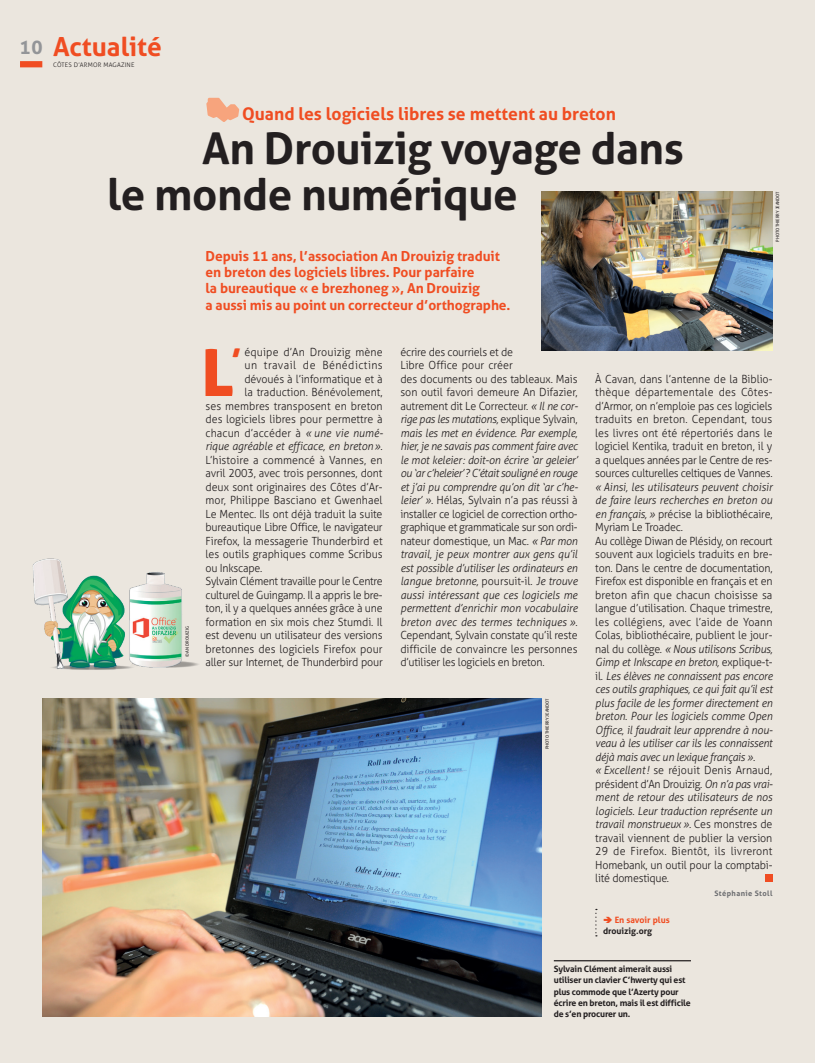
<style>
.page{position:relative;width:815px;height:1063px;background:#ebe6de}
.page>*{position:absolute;margin:0;border:0;box-sizing:border-box;transform-origin:0 0}
.t1{font:65px "Aller Display";color:#f04d22}
.t2{font:700 43.75px/46.2px "Aller Typo";letter-spacing:-.01em;color:#231f20}
.t3{font:700 26.25px "Aller Typo";color:#f04d22}
.t4{font:700 17.5px "Aller Typo";color:#f04d22}
.t5{font:700 13.75px/16.2px "Aller Typo";letter-spacing:-.005em;color:#f04d22}
.t6{font:300 11.25px/13.5px "Aller Typo";letter-spacing:-.01em;color:#231f20;text-align:justify;scale:.95 1}
.t7{font:italic 300 11.25px/13.5px "Aller Typo";letter-spacing:-.01em;color:#231f20;scale:.95 1}
.t8{font:700 8.75px/11.2px "Aller Typo";letter-spacing:-.02em;color:#231f20}
.t9{font:700 8.75px "Aller Typo";color:#f04d22}
.t10{font:700 8.75px "Aller Typo";color:#231f20}
.t11{font:700 7.5px "Aller Typo";letter-spacing:.05em;color:#6c6d70}
.t12{font:300 6.25px "Aller Typo";letter-spacing:.03em;color:#231f20}
.t13{font:4.38px "Aller Typo";color:#231f20}
.s1{font-size:18.75px;color:#939598}
.s2{font-style:italic}
.s3{font-style:normal}
</style>
<div class="page">
<div style="left:20px;top:61px;width:22px;height:6px;background:#f04d22"></div>
<img style="left:43px;top:698px;width:498px;height:319px">
<svg style="left:206px;top:98px;width:33px;height:24px"></svg>
<hr style="left:554px;top:960px;width:137px;height:1px;background:#231f20">
<div style="left:765px;top:875px;width:7px;height:7px;background:#f04d22"></div>
<svg style="left:595px;top:909px;width:2px;height:27px"></svg>
<img style="left:541px;top:191px;width:231px;height:160px">
<img style="left:32px;top:558px;width:199px;height:142px">
<h3 class="t3" style="left:19px;top:31px;width:144px"><span class="s1">10</span> Actualité</h3>
<p class="t12" style="left:53px;top:61px;width:83px">CÔTES D’ARMOR MAGAZINE</p>
<h3 class="t4" style="left:242px;top:103px;width:375px">Quand les logiciels libres se mettent au breton</h3>
<h2 class="t2" style="left:107px;top:125px;width:578px;text-indent:95px">An Drouizig voyage dans le monde numérique</h2>
<p class="t5" style="left:206px;top:248px;width:307px">Depuis 11 ans, l’association An Drouizig traduit en breton des logiciels libres. Pour parfaire<br>la bureautique « e brezhoneg », An Drouizig<br>a aussi mis au point un correcteur d’orthographe.</p>
<p class="t13" style="left:775px;top:242px;width:52px;rotate:-90deg">PHOTO THIERRY JEANDOT</p>
<p class="t13" style="left:184px;top:657px;width:33px;rotate:-90deg">© An Drouizig</p>
<p class="t6" style="left:206px;top:345px;width:188px;text-align:right">équipe d’An Drouizig mène<br>un travail de Bénédictins dévoués à l’informatique et à<br>la traduction. Bénévolement,<br>ses membres transposent en breton des logiciels libres pour permettre à chacun d’accéder à <span class="s2">« une vie numé&shy;rique agréable et efficace, en breton».</span></p>
<p class="t6" style="left:206px;top:453px;width:188px;text-align:left">L’histoire a commencé à Vannes, en avril 2003, avec trois personnes, dont deux sont originaires des Côtes d’Ar&shy;mor, Philippe Basciano et Gwenhael Le Mentec. Ils ont déjà traduit la suite bureautique Libre Office, le navigateur Firefox, la messagerie Thunderbird et les outils graphiques comme Scribus ou Inkscape.<br>Sylvain Clément travaille pour le Centre culturel de Guingamp. Il a appris le bre&shy;ton, il y a quelques années grâce à une formation en six mois chez Stumdi. Il est devenu un utilisateur des versions bretonnes des logiciels Firefox pour aller sur Internet, de Thunderbird pour</p>
<h1 class="t1" style="left:202px;top:331px;width:41px">L<sup>’</sup></h1>
<p class="t7" style="left:400px;top:345px;width:188px"><span class="s3">écrire des courriels et de<br>Libre Office pour créer<br>des documents ou des tableaux. Mais son outil favori demeure An Difazier, autrement dit Le Correcteur.</span> « Il ne cor&shy;rige pas les mutations, <span class="s3">explique Sylvain, </span>mais les met en évidence. Par exemple, hier, je ne savais pas comment faire avec le mot keleier: doit-on écrire ‘ar geleier’ ou ‘ar c’heleier’? C’était souligné en rouge et j’ai pu comprendre qu’on dit ‘ar c’he&shy;leier’ ». <span class="s3">Hélas, Sylvain n’a pas réussi à installer ce logiciel de correction ortho&shy;graphique et grammaticale sur son ordi&shy;nateur domestique, un Mac.</span> « Par mon travail, je peux montrer aux gens qu’il est possible d’utiliser les ordinateurs en langue bretonne, <span class="s3">poursuit-il.</span> Je trouve aussi intéressant que ces logiciels me permettent d’enrichir mon vocabulaire breton avec des termes techniques ».</p>
<p class="t6" style="left:400px;top:628px;width:188px">Cependant, Sylvain constate qu’il reste difficile de convaincre les personnes d’utiliser les logiciels en breton.</p>
<p class="t13" style="left:544px;top:749px;width:52px;rotate:-90deg">PHOTO THIERRY JEANDOT</p>
<p class="t6" style="left:595px;top:372px;width:188px">À Cavan, dans l’antenne de la Biblio&shy;thèque départementale des Côtes&shy;d’Armor, on n’emploie pas ces logiciels traduits en breton. Cependant, tous les livres ont été répertoriés dans le logiciel Kentika, traduit en breton, il y a quelques années par le Centre de res&shy;sources culturelles celtiques de Vannes.</p>
<p class="t6" style="left:595px;top:480px;width:188px;text-align:left"><span class="s2">« Ainsi, les utilisateurs peuvent choisir de faire leurs recherches en breton ou en français, »</span> précise la bibliothécaire, Myriam Le Troadec.<br>Au collège Diwan de Plésidy, on recourt souvent aux logiciels traduits en bre&shy;ton. Dans le centre de documentation, Firefox est disponible en français et en breton afin que chacun choisisse sa langue d’utilisation. Chaque trimestre, les collégiens, avec l’aide de Yoann Colas, bibliothécaire, publient le jour&shy;nal du collège. <span class="s2">« Nous utilisons Scribus, Gimp et Inkscape en breton,</span> explique-t&shy;il. <span class="s2">Les élèves ne connaissent pas encore ces outils graphiques, ce qui fait qu’il est plus facile de les former directement en breton. Pour les logiciels comme Open Office, il faudrait leur apprendre à nou&shy;veau à les utiliser car ils les connaissent déjà mais avec un lexique français ».<br>« Excellent!</span> se réjouit Denis Arnaud, président d’An Drouizig. <span class="s2">On n’a pas vrai&shy;ment de retour des utilisateurs de nos logiciels. Leur traduction représente un travail monstrueux ».</span> Ces monstres de travail viennent de publier la version 29 de Firefox. Bientôt, ils livreront Homebank, un outil pour la comptabi&shy;lité domestique.</p>
<p class="t11" style="left:714px;top:888px;width:59px">Stéphanie Stoll</p>
<p class="t9" style="left:615px;top:914px;width:57px">En savoir plus</p>
<p class="t10" style="left:603px;top:925px;width:51px">drouizig.org</p>
<p class="t8" style="left:554px;top:963px;width:138px">Sylvain Clément aimerait aussi utiliser un clavier C’hwerty qui est plus commode que l’Azerty pour écrire en breton, mais il est difficile de s’en procurer un.</p>
</div>
